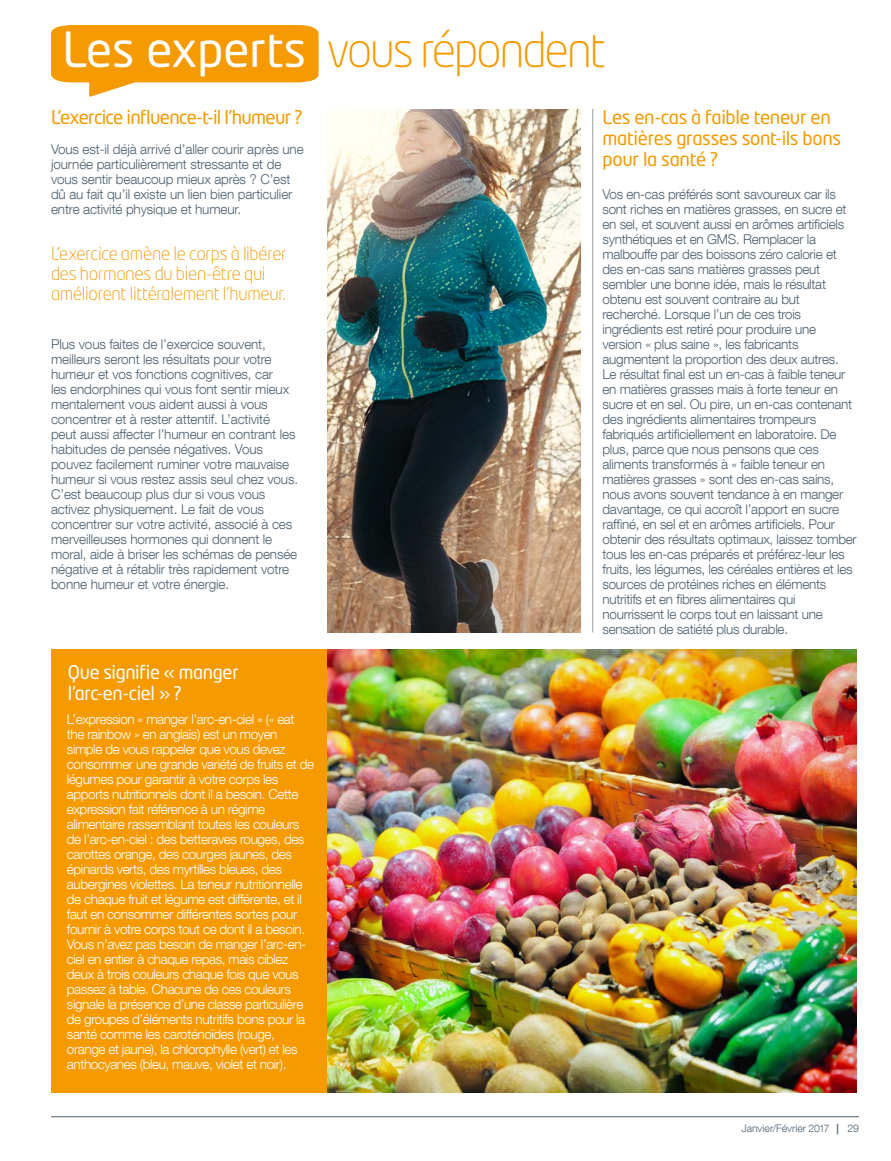
<style>
.page{position:relative;width:891px;height:1161px;background:#fff}
.page>*{position:absolute;margin:0;border:0;box-sizing:border-box;transform-origin:0 0}
.t1{font:300 48px "Neo Tech Pro";letter-spacing:-.04em;color:#f59a00}
.t2{font:18.75px/21px "Neo Tech Pro";letter-spacing:-.02em;color:#f59a00}
.t3{font:18.75px/20.7px "Neo Tech Pro";letter-spacing:-.02em;color:#fff}
.t4{font:18.75px "Neo Tech Pro";letter-spacing:-.04em;color:#f59a00}
.t5{font:300 18px/19.8px "Neo Tech Pro";letter-spacing:-.015em;color:#f59a00}
.t6{font:300 13.5px/15px "Helvetica Neue LT Com";letter-spacing:-.02em;color:#4d6172}
.t7{font:300 13.5px/15px "Helvetica Neue LT Com";letter-spacing:-.03em;color:#fff}
.t8{font:300 10.5px "Helvetica Neue LT Com";color:#4d6172}
.s1{font-weight:400;color:#fff}
.s2{font-weight:700}
</style>
<div class="page">
<div style="left:51px;top:649px;width:276px;height:444px;background:#f59a00"></div>
<hr style="left:592px;top:109px;width:1px;height:524px;background:#9d9d9c">
<hr style="left:51px;top:1116px;width:808px;height:1px;background:#4d6172">
<img style="left:327px;top:649px;width:530px;height:444px">
<img style="left:327px;top:109px;width:253px;height:524px">
<svg style="left:51px;top:25px;width:268px;height:72px"></svg>
<h1 class="t1" style="left:62px;top:21px;width:545px"><span class="s1">Les experts</span> vous répondent</h1>
<h2 class="t4" style="left:51px;top:106px;width:253px">L’exercice influence-t-il l’humeur ?</h2>
<p class="t6" style="left:51px;top:141px;width:254px">Vous est-il déjà arrivé d’aller courir après une journée particulièrement stressante et de vous sentir beaucoup mieux après ? C’est dû au fait qu’il existe un lien bien particulier entre activité physique et humeur.</p>
<h3 class="t5" style="left:51px;top:243px;width:237px">L’exercice amène le corps à libérer des hormones du bien-être qui améliorent littéralement l’humeur.</h3>
<p class="t6" style="left:51px;top:336px;width:249px">Plus vous faites de l’exercice souvent, meilleurs seront les résultats pour votre humeur et vos fonctions cognitives, car<br>les endorphines qui vous font sentir mieux mentalement vous aident aussi à vous concentrer et à rester attentif. L’activité peut aussi affecter l’humeur en contrant les habitudes de pensée négatives. Vous pouvez facilement ruminer votre mauvaise humeur si vous restez assis seul chez vous.<br>C’est beaucoup plus dur si vous vous activez physiquement. Le fait de vous concentrer sur votre activité, associé à ces merveilleuses hormones qui donnent le moral, aide à briser les schémas de pensée négative et à rétablir très rapidement votre bonne humeur et votre énergie.</p>
<h2 class="t3" style="left:68px;top:662px;width:173px">Que signifie « manger l’arc-en-ciel » ?</h2>
<p class="t7" style="left:67px;top:711px;width:249px">L’expression « manger l’arc-en-ciel » (« eat the rainbow » en anglais) est un moyen simple de vous rappeler que vous devez consommer une grande variété de fruits et de légumes pour garantir à votre corps les apports nutritionnels dont il a besoin. Cette expression fait référence à un régime alimentaire rassemblant toutes les couleurs de l’arc-en-ciel : des betteraves rouges, des carottes orange, des courges jaunes, des épinards verts, des myrtilles bleues, des aubergines violettes. La teneur nutritionnelle de chaque fruit et légume est différente, et il faut en consommer différentes sortes pour fournir à votre corps tout ce dont il a besoin.<br>Vous n’avez pas besoin de manger l’arc-en&shy;ciel en entier à chaque repas, mais ciblez deux à trois couleurs chaque fois que vous passez à table. Chacune de ces couleurs signale la présence d’une classe particulière de groupes d’éléments nutritifs bons pour la santé comme les caroténoïdes (rouge, orange et jaune), la chlorophylle (vert) et les anthocyanes (bleu, mauve, violet et noir).</p>
<h2 class="t2" style="left:603px;top:106px;width:240px">Les en-cas à faible teneur en matières grasses sont-ils bons pour la santé ?</h2>
<p class="t6" style="left:602px;top:186px;width:256px">Vos en-cas préférés sont savoureux car ils sont riches en matières grasses, en sucre et en sel, et souvent aussi en arômes artificiels synthétiques et en GMS. Remplacer la malbouffe par des boissons zéro calorie et des en-cas sans matières grasses peut sembler une bonne idée, mais le résultat obtenu est souvent contraire au but recherché. Lorsque l’un de ces trois ingrédients est retiré pour produire une version « plus saine », les fabricants augmentent la proportion des deux autres.<br>Le résultat final est un en-cas à faible teneur en matières grasses mais à forte teneur en sucre et en sel. Ou pire, un en-cas contenant des ingrédients alimentaires trompeurs fabriqués artificiellement en laboratoire. De plus, parce que nous pensons que ces aliments transformés à « faible teneur en matières grasses » sont des en-cas sains, nous avons souvent tendance à en manger davantage, ce qui accroît l’apport en sucre raffiné, en sel et en arômes artificiels. Pour obtenir des résultats optimaux, laissez tomber tous les en-cas préparés et préférez-leur les fruits, les légumes, les céréales entières et les sources de protéines riches en éléments nutritifs et en fibres alimentaires qui nourrissent le corps tout en laissant une sensation de satiété plus durable.</p>
<p class="t8" style="left:741px;top:1122px;width:99px">Janvier/Février 2017 <span class="s2">|</span></p>
<p class="t8" style="left:847px;top:1122px;width:13px">29</p>
</div>
